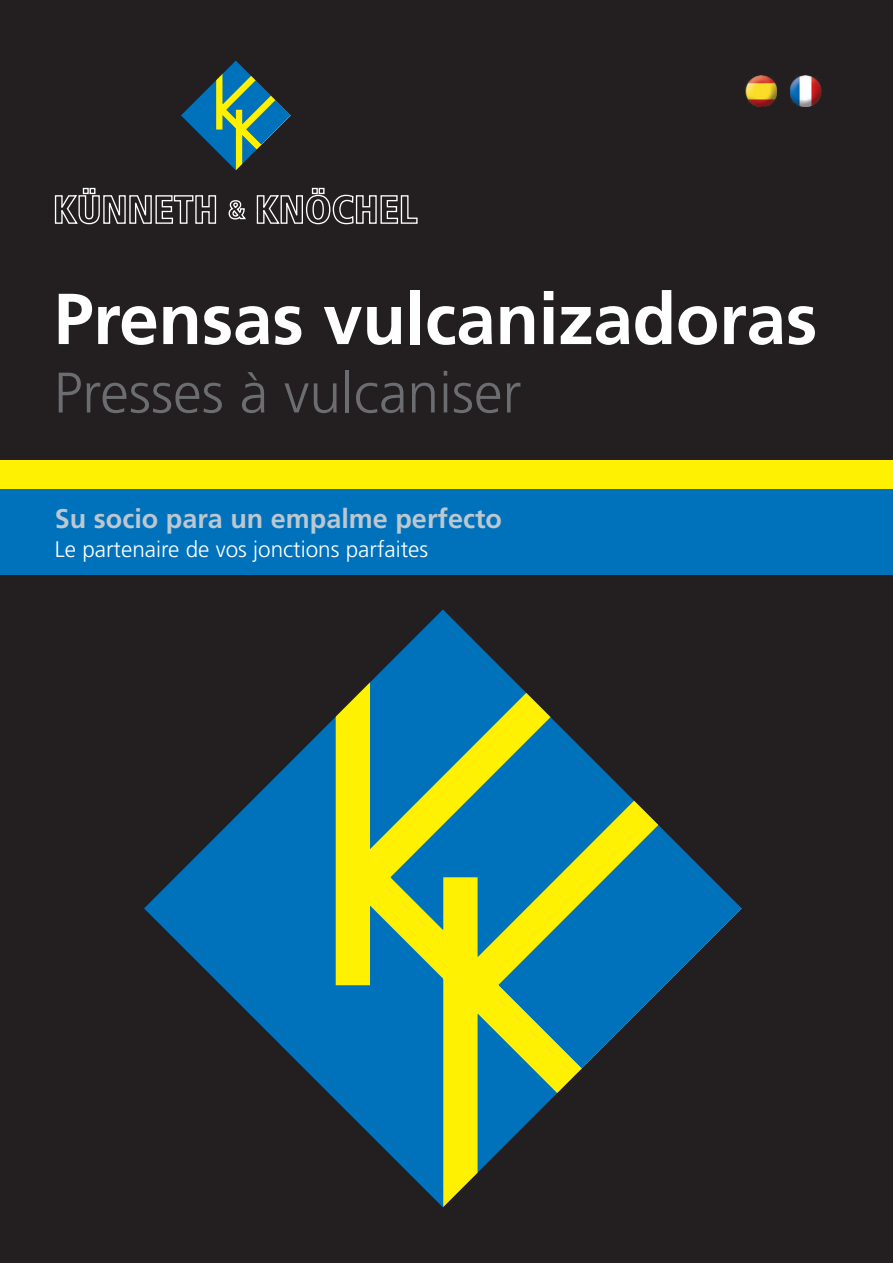
<style>
.page{position:relative;width:893px;height:1263px;background:#231f20}
.page>*{position:absolute;margin:0;border:0;box-sizing:border-box;transform-origin:0 0}
.t1{font:700 72px "Frutiger LT";letter-spacing:-.005em;color:#fff}
.t2{font:300 57px "Frutiger LT";color:#6c6d70}
.t3{font:700 27px "Frutiger LT";color:#bcc7cf}
.t4{font:300 22.5px "Frutiger LT";color:#fff}
</style>
<div class="page">
<div style="left:0;top:460px;width:893px;height:29px;background:#fff101"></div>
<div style="left:0;top:489px;width:893px;height:86px;background:#0072bc"></div>
<img style="left:745px;top:75px;width:77px;height:31px">
<img style="left:778px;top:75px;width:11px;height:31px">
<svg style="left:144px;top:609px;width:330px;height:474px"></svg>
<svg style="left:318px;top:640px;width:424px;height:567px"></svg>
<svg style="left:181px;top:61px;width:110px;height:109px"></svg>
<svg style="left:228px;top:200px;width:18px;height:20px"></svg>
<svg style="left:256px;top:187px;width:162px;height:38px"></svg>
<svg style="left:54px;top:187px;width:163px;height:38px"></svg>
<h1 class="t1" style="left:54px;top:277px;width:765px">Prensas vulcanizadoras</h1>
<h2 class="t2" style="left:54px;top:360px;width:469px">Presses à vulcaniser</h2>
<p class="t3" style="left:55px;top:502px;width:449px">Su socio para un empalme perfecto</p>
<p class="t4" style="left:55px;top:536px;width:375px">Le partenaire de vos jonctions parfaites</p>
</div>
